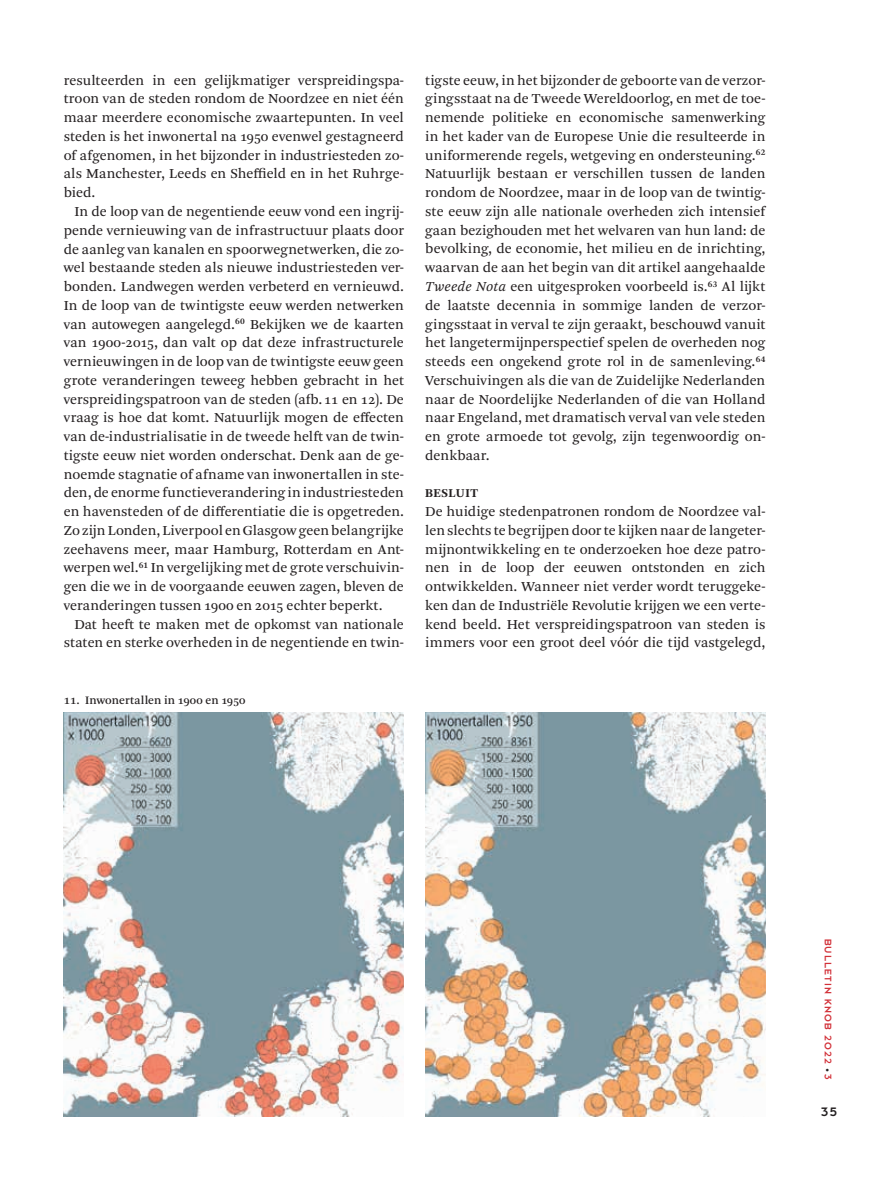
<style>
.page{position:relative;width:893px;height:1191px;background:#fff}
.page>*{position:absolute;margin:0;border:0;box-sizing:border-box;transform-origin:0 0}
.t1{font:14.4px/18.8px "Arnhem Pro Blond";color:#231f20;text-align:justify}
.t2{font:13.5px "Dessau Pro";color:#231f20}
.t3{font:700 12.6px "Arnhem Pro";letter-spacing:.04em;color:#231f20}
.t4{font:12px "Arnhem Pro";color:#231f20}
.t5{font:10.5px "Dessau Pro";letter-spacing:.11em;color:#d23139}
.s1{font-size:12.3px}
.s2{font-style:italic}
.s3{font-size:8.25px;color:#231f20}
</style>
<div class="page">
<img style="left:64px;top:712px;width:340px;height:404px">
<img style="left:425px;top:712px;width:340px;height:404px">
<p class="t1" style="left:64px;top:71px;width:342px">resulteerden in een gelijkmatiger verspreidingspa&shy;troon van de steden rondom de Noordzee en niet één maar meerdere economische zwaartepunten. In veel steden is het inwonertal na 1950 evenwel gestagneerd of afgenomen, in het bijzonder in industriesteden zo&shy;als Manchester, Leeds en Sheffield en in het Ruhrge&shy;bied.</p>
<p class="t1" style="left:64px;top:202px;width:342px;text-indent:11px">In de loop van de negentiende eeuw vond een ingrij&shy;pende vernieuwing van de infrastructuur plaats door de aanleg van kanalen en spoorwegnetwerken, die zo&shy;wel bestaande steden als nieuwe industriesteden ver&shy;bonden. Landwegen werden verbeterd en vernieuwd.<br>In de loop van de twintigste eeuw werden netwerken van autowegen aangelegd.<sup>60</sup> Bekijken we de kaarten van 1900-2015, dan valt op dat deze infrastructurele vernieuwingen in de loop van de twintigste eeuw geen grote veranderingen teweeg hebben gebracht in het verspreidingspatroon van de steden (afb.11 en 12). De vraag is hoe dat komt. Natuurlijk mogen de effecten van de-industrialisatie in de tweede helft van de twin&shy;tigste eeuw niet worden onderschat. Denk aan de ge&shy;noemde stagnatie of afname van inwonertallen in ste&shy;den, de enorme functieverandering in industriesteden en havensteden of de differentiatie die is opgetreden.<br>Zo zijn Londen, Liverpool en Glasgow geen belangrijke zeehavens meer, maar Hamburg, Rotterdam en Ant&shy;werpen wel.<sup>61</sup> In vergelijking met de grote verschuivin&shy;gen die we in de voorgaande eeuwen zagen, bleven de veranderingen tussen 1900 en 2015 echter beperkt.</p>
<p class="t1" style="left:64px;top:615px;width:342px;text-align:right">Dat heeft te maken met de opkomst van nationale staten en sterke overheden in de negentiende en twin-</p>
<p class="t4" style="left:64px;top:692px;width:183px"><span class="s1">11</span>. Inwonertallen in 1900 en 1950</p>
<p class="t1" style="left:425px;top:71px;width:342px">tigste eeuw, in het bijzonder de geboorte van de verzor&shy;gingsstaat na de Tweede Wereldoorlog, en met de toe&shy;nemende politieke en economische samenwerking in het kader van de Europese Unie die resulteerde in uniformerende regels, wetgeving en ondersteuning.<sup>62<br></sup>Natuurlijk bestaan er verschillen tussen de landen rondom de Noordzee, maar in de loop van de twintig&shy;ste eeuw zijn alle nationale overheden zich intensief gaan bezighouden met het welvaren van hun land: de bevolking, de economie, het milieu en de inrichting, waarvan de aan het begin van dit artikel aangehaalde <span class="s2">Tweede Nota</span> een uitgesproken voorbeeld is.<sup>63</sup> Al lijkt de laatste decennia in sommige landen de verzor&shy;gingsstaat in verval te zijn geraakt, beschouwd vanuit het langetermijnperspectief spelen de overheden nog steeds een ongekend grote rol in de samenleving.<sup>64<br></sup>Verschuivingen als die van de Zuidelijke Nederlanden naar de Noordelijke Nederlanden of die van Holland naar Engeland, met dramatisch verval van vele steden en grote armoede tot gevolg, zijn tegenwoordig on&shy;denkbaar.</p>
<p class="t3" style="left:425px;top:485px;width:54px">BESLUIT</p>
<p class="t1" style="left:425px;top:502px;width:342px">De huidige stedenpatronen rondom de Noordzee val&shy;len slechts te begrijpen door te kijken naar de langeter&shy;mijnontwikkeling en te onderzoeken hoe deze patro&shy;nen in de loop der eeuwen ontstonden en zich ontwikkelden. Wanneer niet verder wordt teruggeke&shy;ken dan de Industriële Revolutie krijgen we een verte&shy;kend beeld. Het verspreidingspatroon van steden is immers voor een groot deel vóór die tijd vastgelegd,</p>
<p class="t5" style="left:833px;top:938px;width:143px;rotate:90deg">BULLETIN KNOB 2022 <span class="s3">•</span> 3</p>
<p class="t2" style="left:821px;top:1105px;width:17px">35</p>
</div>
